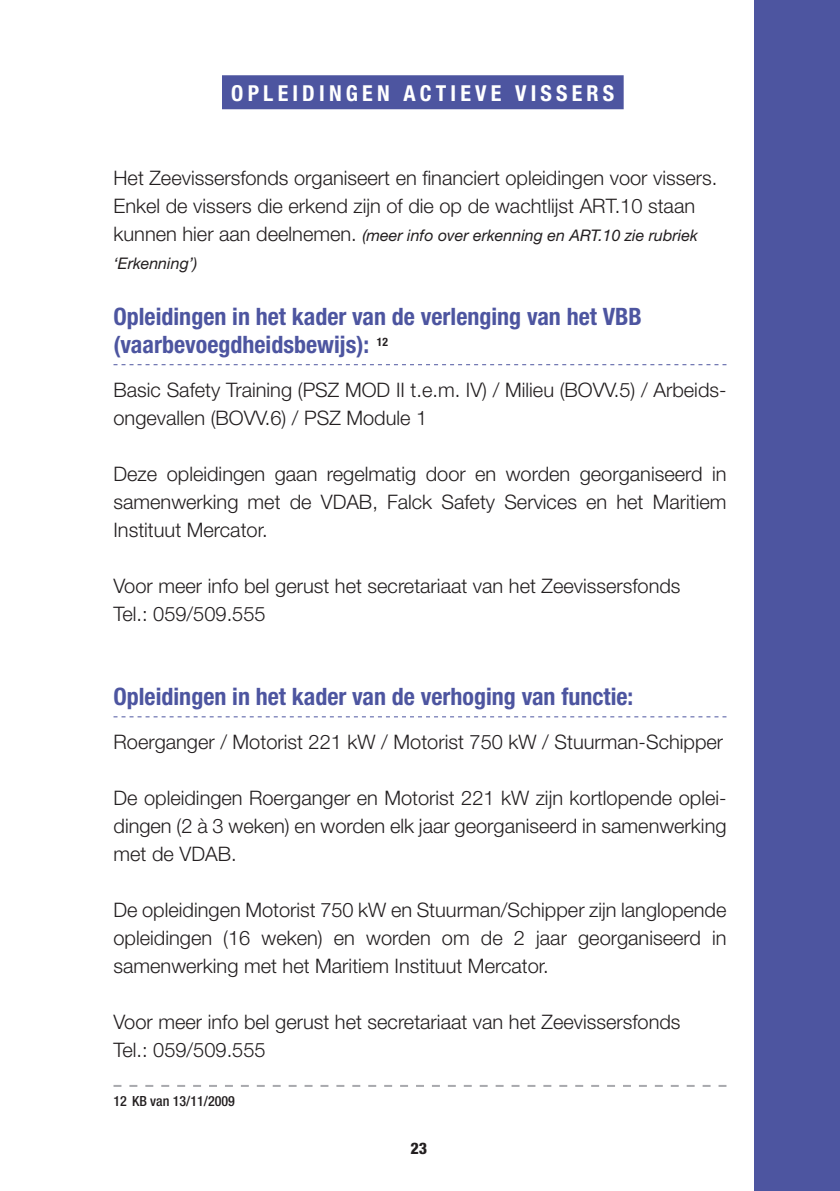
<style>
.page{position:relative;width:840px;height:1191px;background:#fff}
.page>*{position:absolute;margin:0;border:0;box-sizing:border-box;transform-origin:0 0}
.t1{font:700 condensed 24px/28px "Helvetica Neue LT Std";color:#4d55a0}
.t2{font:700 condensed 22px "Helvetica Neue LT Std";letter-spacing:.19em;color:#fff}
.t3{font:300 20px/28px "Helvetica Neue LT Std";color:#231f20;text-align:justify}
.t4{font:italic 16px/28px "Helvetica Neue LT Std";color:#231f20}
.t5{font:800 condensed 16px "Helvetica Neue LT Std";color:#231f20}
.t6{font:500 condensed 14px "Helvetica Neue LT Std";color:#231f20}
.s1{font-weight:300;font-style:normal;font-size:20px}
</style>
<div class="page">
<div style="left:754px;top:0;width:85px;height:1191px;background:#4d55a0"></div>
<div style="left:222px;top:75px;width:401px;height:34px;background:#4d55a0"></div>
<svg style="left:113px;top:1085px;width:613px;height:2px"></svg>
<svg style="left:113px;top:364px;width:613px;height:1px"></svg>
<svg style="left:113px;top:716px;width:613px;height:1px"></svg>
<p class="t2" style="left:231px;top:80px;width:384px">OPLEIDINGEN ACTIEVE VISSERS</p>
<p class="t3" style="left:113px;top:163px;width:605px">Het Zeevissersfonds organiseert en financiert opleidingen voor vissers.</p>
<p class="t3" style="left:113px;top:191px;width:582px">Enkel de vissers die erkend zijn of die op de wachtlijst ART.10 staan</p>
<p class="t4" style="left:113px;top:221px;width:585px"><span class="s1">kunnen hier aan deelnemen.</span> (meer info over erkenning en ART.10 zie rubriek ‘Erkenning’)</p>
<p class="t1" style="left:113px;top:302px;width:529px">Opleidingen in het kader van de verlenging van het VBB (vaarbevoegdheidsbewijs): <sup>12</sup></p>
<p class="t3" style="left:113px;top:375px;width:614px">Basic Safety Training (PSZ MOD II t.e.m. IV) / Milieu (BOVV.5) / Arbeids&shy;ongevallen (BOVV.6) / PSZ Module 1</p>
<p class="t3" style="left:113px;top:459px;width:614px">Deze opleidingen gaan regelmatig door en worden georganiseerd in samenwerking met de VDAB, Falck Safety Services en het Maritiem Instituut Mercator.</p>
<p class="t3" style="left:113px;top:571px;width:568px">Voor meer info bel gerust het secretariaat van het Zeevissersfonds</p>
<p class="t3" style="left:113px;top:599px;width:153px">Tel.: 059/509.555</p>
<p class="t1" style="left:113px;top:682px;width:521px">Opleidingen in het kader van de verhoging van functie:</p>
<p class="t3" style="left:113px;top:727px;width:611px">Roerganger / Motorist 221 kW / Motorist 750 kW / Stuurman-Schipper</p>
<p class="t3" style="left:113px;top:783px;width:614px">De opleidingen Roerganger en Motorist 221 kW zijn kortlopende oplei&shy;dingen (2 à 3 weken) en worden elk jaar georganiseerd in samenwerking met de VDAB.</p>
<p class="t3" style="left:113px;top:895px;width:614px">De opleidingen Motorist 750 kW en Stuurman/Schipper zijn langlopende opleidingen (16 weken) en worden om de 2 jaar georganiseerd in samenwerking met het Maritiem Instituut Mercator.</p>
<p class="t3" style="left:113px;top:1007px;width:568px">Voor meer info bel gerust het secretariaat van het Zeevissersfonds</p>
<p class="t3" style="left:113px;top:1035px;width:153px">Tel.: 059/509.555</p>
<p class="t6" style="left:113px;top:1092px;width:123px">12 KB van 13/11/2009</p>
<p class="t5" style="left:410px;top:1138px;width:18px">23</p>
</div>
